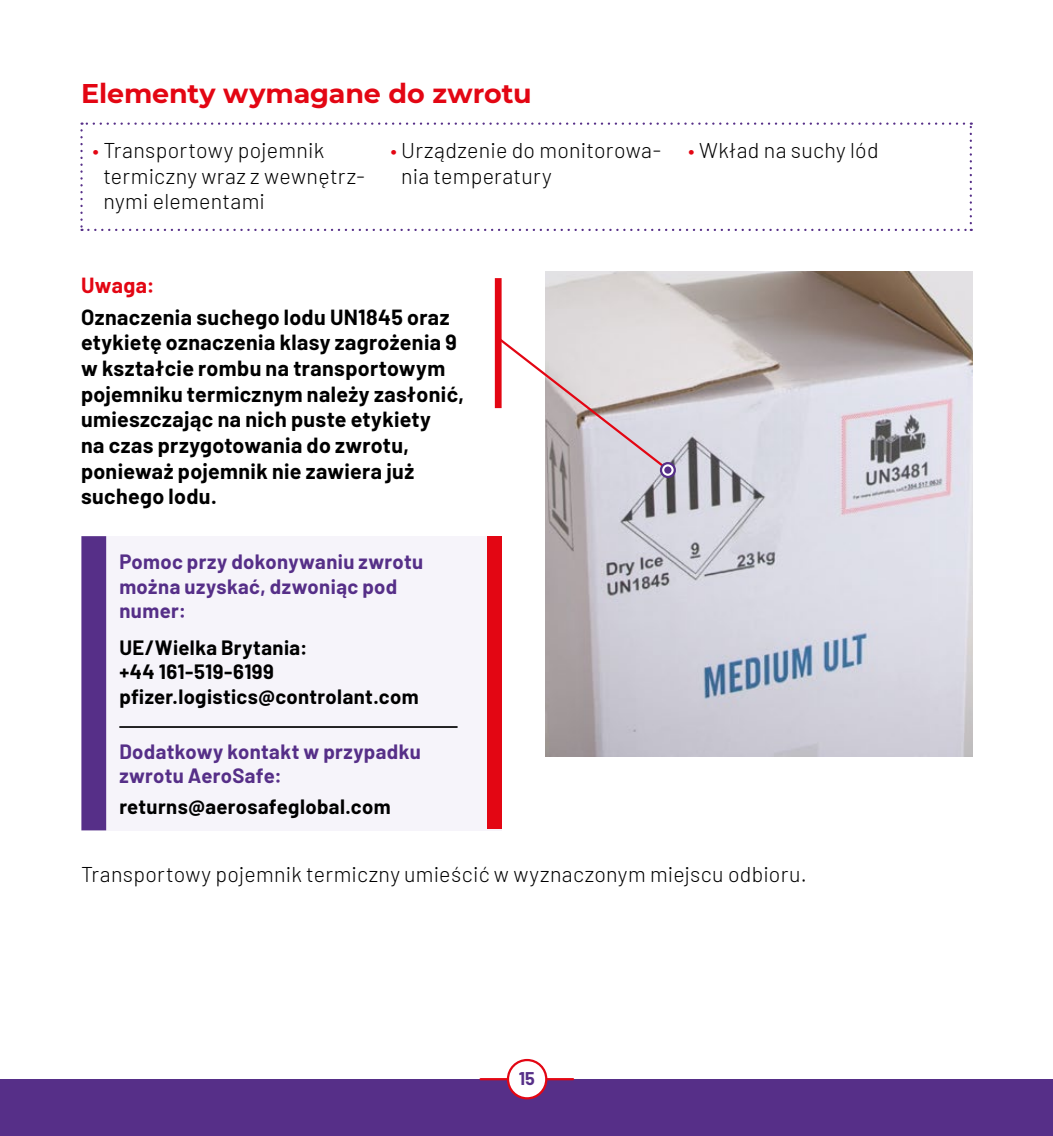
<style>
.page{position:relative;width:1053px;height:1136px;background:#fff}
.page>*{position:absolute;margin:0;border:0;box-sizing:border-box;transform-origin:0 0}
.t1{font:700 27px "Montserrat";letter-spacing:-.005em;color:#e30613}
.t2{font:700 21.38px/25.7px "Barlow";letter-spacing:.015em;color:#000}
.t3{font:300 21.38px/25.7px "Barlow";letter-spacing:.015em;color:#000}
.t4{font:700 21.38px "Barlow";letter-spacing:.015em;color:#e30613}
.t5{font:700 20.25px/24.3px "Barlow";letter-spacing:.02em;color:#562f88}
.t6{font:700 20.25px/24.3px "Barlow";letter-spacing:.015em;color:#000}
.t7{font:700 18px "Barlow";color:#562f88}
.s1{color:#e30613}
</style>
<div class="page">
<div style="left:0;top:1078px;width:1052px;height:57px;background:#562f88"></div>
<hr style="left:480px;top:1077px;width:93px;height:3px;background:#e30613">
<div style="left:508px;top:1059px;width:38px;height:39px;background:#fff;border-radius:50%"></div>
<div style="left:507px;top:1058px;width:40px;height:41px;border:2px solid #e30613;border-radius:50%"></div>
<img style="left:545px;top:271px;width:427px;height:485px">
<svg style="left:495px;top:335px;width:176px;height:138px"></svg>
<svg style="left:661px;top:463px;width:13px;height:14px"></svg>
<div style="left:659px;top:462px;width:17px;height:16px;border:2px solid #562f88;border-radius:50%"></div>
<div style="left:664px;top:466px;width:7px;height:7px;background:#562f88;border-radius:50%"></div>
<div style="left:495px;top:278px;width:6px;height:130px;background:#e30613"></div>
<svg style="left:80px;top:122px;width:891px;height:109px"></svg>
<div style="left:81px;top:536px;width:420px;height:294px;background:#f6f4fa"></div>
<div style="left:81px;top:536px;width:25px;height:294px;background:#562f88"></div>
<hr style="left:119px;top:726px;width:338px;height:1px;background:#000">
<div style="left:486px;top:536px;width:15px;height:292px;background:#e30613"></div>
<p class="t1" style="left:81px;top:74px;width:452px">Elementy wymagane do zwrotu</p>
<p class="t3" style="left:103px;top:136px;width:263px;text-indent:-11px"><span class="s1">•</span> Transportowy pojemnik termiczny wraz z wewnętrz‑ nymi elementami</p>
<p class="t3" style="left:401px;top:136px;width:261px;text-indent:-11px"><span class="s1">•</span> Urządzenie do monitorowa‑ nia temperatury</p>
<p class="t3" style="left:688px;top:136px;width:192px"><span class="s1">•</span> Wkład na suchy lód</p>
<p class="t4" style="left:81px;top:269px;width:75px">Uwaga:</p>
<p class="t2" style="left:81px;top:302px;width:384px">Oznaczenia suchego lodu UN1845 oraz etykietę oznaczenia klasy zagrożenia 9 w kształcie rombu na transportowym pojemniku termicznym należy zasłonić, umieszczając na nich puste etykiety<br>na czas przygotowania do zwrotu, ponieważ pojemnik nie zawiera już suchego lodu.</p>
<p class="t5" style="left:119px;top:548px;width:305px">Pomoc przy dokonywaniu zwrotu można uzyskać, dzwoniąc pod numer:</p>
<p class="t6" style="left:119px;top:633px;width:301px">UE/Wielka Brytania:<br>+44 161-519-6199 pfizer.logistics@controlant.com</p>
<p class="t5" style="left:119px;top:737px;width:303px">Dodatkowy kontakt w przypadku zwrotu AeroSafe:</p>
<p class="t6" style="left:119px;top:792px;width:273px">returns@aerosafeglobal.com</p>
<p class="t3" style="left:81px;top:859px;width:727px">Transportowy pojemnik termiczny umieścić w wyznaczonym miejscu odbioru.</p>
<p class="t7" style="left:518px;top:1065px;width:18px">15</p>
</div>
